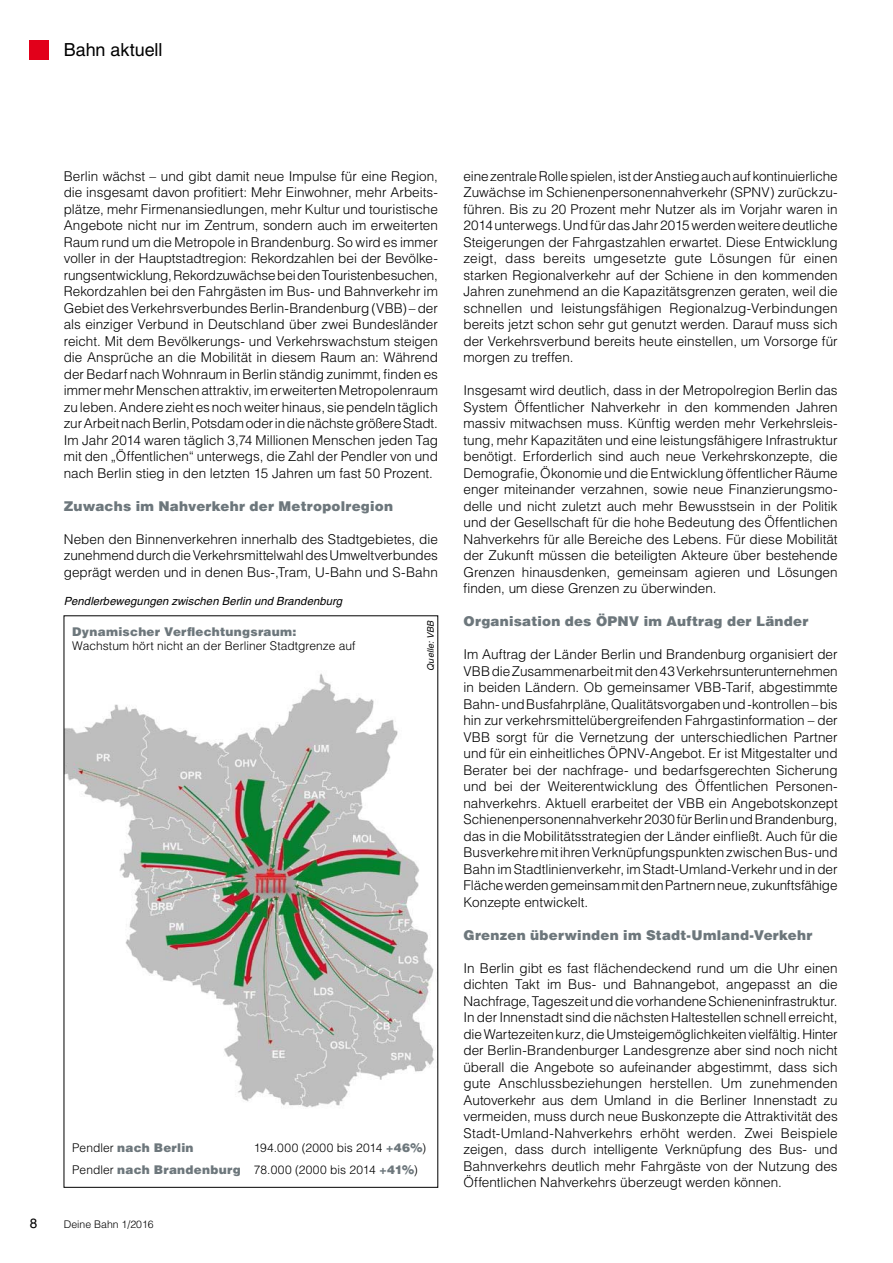
<style>
.page{position:relative;width:893px;height:1263px;background:#fff}
.page>*{position:absolute;margin:0;border:0;box-sizing:border-box;transform-origin:0 0}
.t1{font:18px "Helvetica LT";letter-spacing:-.005em;color:#000}
.t2{font:300 13.5px/16.5px "Helvetica LT";color:#000;text-align:justify}
.t3{font:900 13.5px "Helvetica LT";letter-spacing:.015em;color:#6d777c}
.t4{font:13.5px "Helvetica LT";color:#000}
.t5{font:300 12px/22.5px "Helvetica LT";letter-spacing:.005em;color:#000}
.t6{font:900 12px "Helvetica LT";letter-spacing:.02em;color:#6d777c}
.t7{font:italic 11.25px "Helvetica LT";letter-spacing:.01em;color:#000}
.t8{font:300 10.5px "Helvetica LT";color:#000}
.t9{font:italic 9px "Helvetica LT";color:#000}
.s1{font-weight:900;color:#6d777c}
.s2{font-weight:300;color:#000}
</style>
<div class="page">
<div style="left:30px;top:40px;width:19px;height:19px;background:#e2001a"></div>
<img style="left:66px;top:673px;width:368px;height:434px">
<h1 class="t1" style="left:64px;top:40px;width:100px">Bahn aktuell</h1>
<p class="t2" style="left:64px;top:168px;width:376px">Berlin wächst – und gibt damit neue Impulse für eine Region, die insgesamt davon profitiert: Mehr Einwohner, mehr Arbeits&shy;plätze, mehr Firmenansiedlungen, mehr Kultur und touristische Angebote nicht nur im Zentrum, sondern auch im erweiterten Raum rund um die Metropole in Brandenburg. So wird es immer voller in der Hauptstadtregion: Rekordzahlen bei der Bevölke&shy;rungsentwicklung, Rekordzuwächse bei den Touristenbesuchen, Rekordzahlen bei den Fahrgästen im Bus- und Bahnverkehr im Gebiet des Verkehrsverbundes Berlin-Brandenburg (VBB) – der als einziger Verbund in Deutschland über zwei Bundesländer reicht. Mit dem Bevölkerungs- und Verkehrswachstum steigen die Ansprüche an die Mobilität in diesem Raum an: Während der Bedarf nach Wohnraum in Berlin ständig zunimmt, finden es immer mehr Menschen attraktiv, im erweiterten Metropolenraum zu leben. Andere zieht es noch weiter hinaus, sie pendeln täglich zur Arbeit nach Berlin, Potsdam oder in die nächste größere Stadt.<br>Im Jahr 2014 waren täglich 3,74 Millionen Menschen jeden Tag mit den „Öffentlichen“ unterwegs, die Zahl der Pendler von und nach Berlin stieg in den letzten 15 Jahren um fast 50 Prozent.</p>
<p class="t3" style="left:64px;top:497px;width:331px">Zuwachs im Nahverkehr der Metropolregion</p>
<p class="t2" style="left:64px;top:531px;width:376px">Neben den Binnenverkehren innerhalb des Stadtgebietes, die zunehmend durch die Verkehrsmittelwahl des Umweltverbundes geprägt werden und in denen Bus-,Tram, U-Bahn und S-Bahn</p>
<p class="t7" style="left:64px;top:594px;width:280px">Pendlerbewegungen zwischen Berlin und Brandenburg</p>
<p class="t6" style="left:72px;top:623px;width:226px">Dynamischer Verflechtungsraum:</p>
<p class="t5" style="left:72px;top:634px;width:285px">Wachstum hört nicht an der Berliner Stadtgrenze auf</p>
<p class="t9" style="left:425px;top:671px;width:52px;rotate:-90deg">Quelle: VBB</p>
<p class="t5" style="left:72px;top:1136px;width:355px;text-indent:182px">194.000 (2000 bis 2014 <span class="s1">+46%</span>)<br>Pendler <span class="s1">nach Brandenburg</span> 78.000 (2000 bis 2014 <span class="s1">+41%</span>)</p>
<p class="t6" style="left:72px;top:1139px;width:123px"><span class="s2">Pendler</span> nach Berlin</p>
<p class="t4" style="left:30px;top:1215px;width:9px">8</p>
<p class="t8" style="left:64px;top:1217px;width:91px">Deine Bahn 1/2016</p>
<p class="t2" style="left:463px;top:167px;width:376px">eine zentrale Rolle spielen, ist der Anstieg auch auf kontinuierliche Zuwächse im Schienenpersonennahverkehr (SPNV) zurückzu&shy;führen. Bis zu 20 Prozent mehr Nutzer als im Vorjahr waren in 2014 unterwegs. Und für das Jahr 2015 werden weitere deutliche Steigerungen der Fahrgastzahlen erwartet. Diese Entwicklung zeigt, dass bereits umgesetzte gute Lösungen für einen starken Regionalverkehr auf der Schiene in den kommenden Jahren zunehmend an die Kapazitätsgrenzen geraten, weil die schnellen und leistungsfähigen Regionalzug-Verbindungen bereits jetzt schon sehr gut genutzt werden. Darauf muss sich der Verkehrsverbund bereits heute einstellen, um Vorsorge für morgen zu treffen.</p>
<p class="t2" style="left:463px;top:382px;width:376px">Insgesamt wird deutlich, dass in der Metropolregion Berlin das System Öffentlicher Nahverkehr in den kommenden Jahren massiv mitwachsen muss. Künftig werden mehr Verkehrsleis&shy;tung, mehr Kapazitäten und eine leistungsfähigere Infrastruktur benötigt. Erforderlich sind auch neue Verkehrskonzepte, die Demografie, Ökonomie und die Entwicklung öffentlicher Räume enger miteinander verzahnen, sowie neue Finanzierungsmo&shy;delle und nicht zuletzt auch mehr Bewusstsein in der Politik und der Gesellschaft für die hohe Bedeutung des Öffentlichen Nahverkehrs für alle Bereiche des Lebens. Für diese Mobilität der Zukunft müssen die beteiligten Akteure über bestehende Grenzen hinausdenken, gemeinsam agieren und Lösungen finden, um diese Grenzen zu überwinden.</p>
<p class="t3" style="left:463px;top:612px;width:346px">Organisation des ÖPNV im Auftrag der Länder</p>
<p class="t2" style="left:463px;top:646px;width:376px">Im Auftrag der Länder Berlin und Brandenburg organisiert der VBB die Zusammenarbeit mit den 43 Verkehrsunterunternehmen in beiden Ländern. Ob gemeinsamer VBB-Tarif, abgestimmte Bahn- und Busfahrpläne, Qualitätsvorgaben und -kontrollen – bis hin zur verkehrsmittelübergreifenden Fahrgastinformation – der VBB sorgt für die Vernetzung der unterschiedlichen Partner und für ein einheitliches ÖPNV-Angebot. Er ist Mitgestalter und Berater bei der nachfrage- und bedarfsgerechten Sicherung und bei der Weiterentwicklung des Öffentlichen Personen&shy;nahverkehrs. Aktuell erarbeitet der VBB ein Angebotskonzept Schienenpersonennahverkehr 2030 für Berlin und Brandenburg, das in die Mobilitätsstrategien der Länder einfließt. Auch für die Busverkehre mit ihren Verknüpfungspunkten zwischen Bus- und Bahn im Stadtlinienverkehr, im Stadt-Umland-Verkehr und in der Fläche werden gemeinsam mit den Partnern neue, zukunftsfähige Konzepte entwickelt.</p>
<p class="t3" style="left:463px;top:926px;width:350px">Grenzen überwinden im Stadt-Umland-Verkehr</p>
<p class="t2" style="left:463px;top:959px;width:376px">In Berlin gibt es fast flächendeckend rund um die Uhr einen dichten Takt im Bus- und Bahnangebot, angepasst an die Nachfrage, Tageszeit und die vorhandene Schieneninfrastruktur.<br>In der Innenstadt sind die nächsten Haltestellen schnell erreicht, die Wartezeiten kurz, die Umsteigemöglichkeiten vielfältig. Hinter der Berlin-Brandenburger Landesgrenze aber sind noch nicht überall die Angebote so aufeinander abgestimmt, dass sich gute Anschlussbeziehungen herstellen. Um zunehmenden Autoverkehr aus dem Umland in die Berliner Innenstadt zu vermeiden, muss durch neue Buskonzepte die Attraktivität des Stadt-Umland-Nahverkehrs erhöht werden. Zwei Beispiele zeigen, dass durch intelligente Verknüpfung des Bus- und Bahnverkehrs deutlich mehr Fahrgäste von der Nutzung des Öffentlichen Nahverkehrs überzeugt werden können.</p>
</div>
